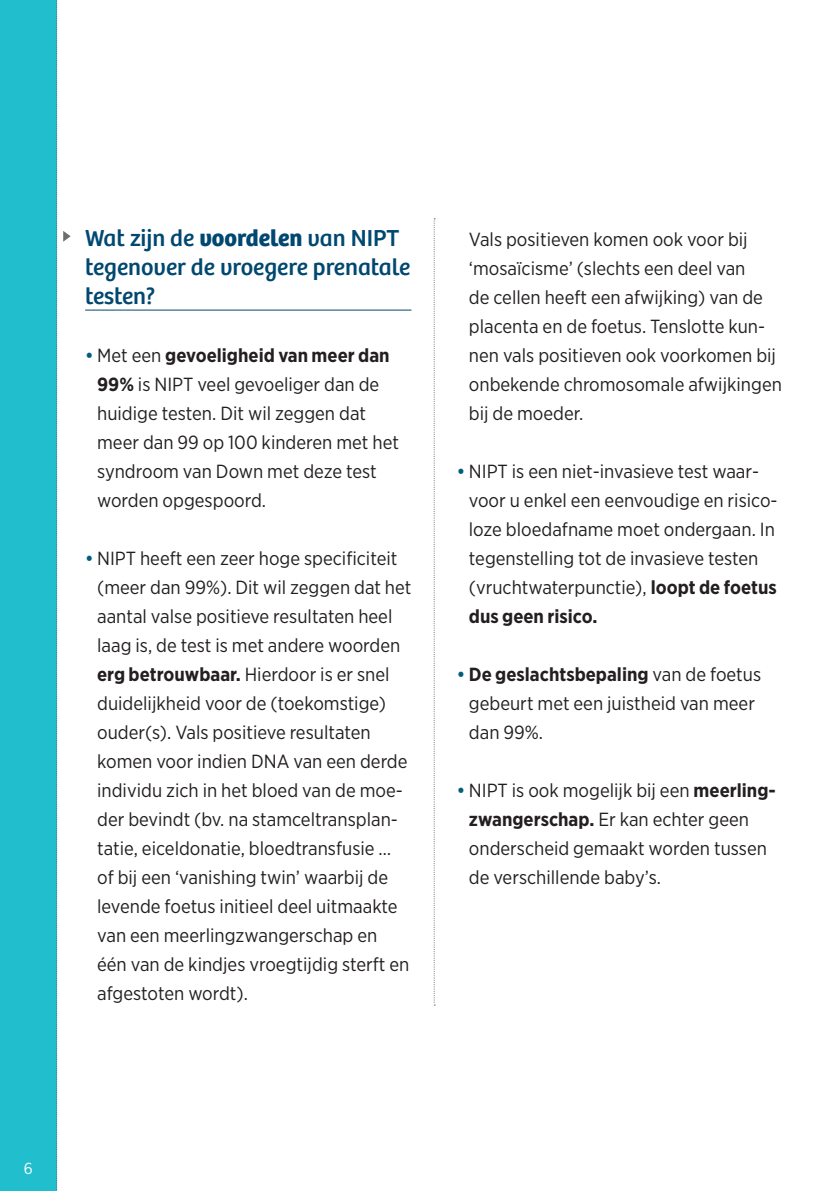
<style>
.page{position:relative;width:840px;height:1191px;background:#fff}
.page>*{position:absolute;margin:0;border:0;box-sizing:border-box;transform-origin:0 0}
.t1{font:24px/29px "Bree";color:#014871}
.t2{font:19px/29px "Gotham Narrow";color:#231f20}
.t3{font:16px "Gotham Narrow";color:#fff}
.s1{font-weight:700}
.s2{font-weight:500;color:#005f7b}
</style>
<div class="page">
<div style="left:0;top:0;width:57px;height:1191px;background:#21bece"></div>
<svg style="left:56px;top:0;width:15px;height:1190px"></svg>
<svg style="left:433px;top:218px;width:2px;height:787px"></svg>
<hr style="left:85px;top:310px;width:326px;height:1px;background:#014871">
<p class="t1" style="left:85px;top:224px;width:326px">Wat zijn de <span class="s1">voordelen</span> van NIPT tegenover de vroegere prenatale testen?</p>
<p class="t2" style="left:97px;top:340px;width:303px;text-indent:-12px"><span class="s2">•</span> Met een <span class="s1">gevoeligheid van meer dan<br>99%</span> is NIPT veel gevoeliger dan de huidige testen. Dit wil zeggen dat meer dan 99 op 100 kinderen met het syndroom van Down met deze test worden opgespoord.</p>
<p class="t2" style="left:97px;top:543px;width:315px;text-indent:-12px"><span class="s2">•</span> NIPT heeft een zeer hoge specificiteit (meer dan 99%). Dit wil zeggen dat het aantal valse positieve resultaten heel laag is, de test is met andere woorden <span class="s1">erg betrouwbaar.</span> Hierdoor is er snel duidelijkheid voor de (toekomstige) ouder(s). Vals positieve resultaten komen voor indien DNA van een derde individu zich in het bloed van de moe&shy;der bevindt (bv. na stamceltransplan&shy;tatie, eiceldonatie, bloedtransfusie … of bij een ‘vanishing twin’ waarbij de levende foetus initieel deel uitmaakte van een meerlingzwangerschap en één van de kindjes vroegtijdig sterft en afgestoten wordt).</p>
<p class="t2" style="left:468px;top:224px;width:314px">Vals positieven komen ook voor bij ‘mosaïcisme’ (slechts een deel van<br>de cellen heeft een afwijking) van de placenta en de foetus. Tenslotte kun&shy;nen vals positieven ook voorkomen bij onbekende chromosomale afwijkingen bij de moeder.</p>
<p class="t2" style="left:468px;top:456px;width:310px;text-indent:-12px"><span class="s2">•</span> NIPT is een niet-invasieve test waar&shy;voor u enkel een eenvoudige en risico&shy;loze bloedafname moet ondergaan. In tegenstelling tot de invasieve testen (vruchtwaterpunctie), <span class="s1">loopt de foetus dus geen risico.</span></p>
<p class="t2" style="left:468px;top:659px;width:294px;text-indent:-12px"><span class="s2">•</span> <span class="s1">De geslachtsbepaling</span> van de foetus gebeurt met een juistheid van meer dan 99%.</p>
<p class="t2" style="left:468px;top:775px;width:308px;text-indent:-12px"><span class="s2">•</span> NIPT is ook mogelijk bij een <span class="s1">meerling&shy;zwangerschap.</span> Er kan echter geen onderscheid gemaakt worden tussen de verschillende baby’s.</p>
<p class="t3" style="left:24px;top:1158px;width:10px">6</p>
</div>
